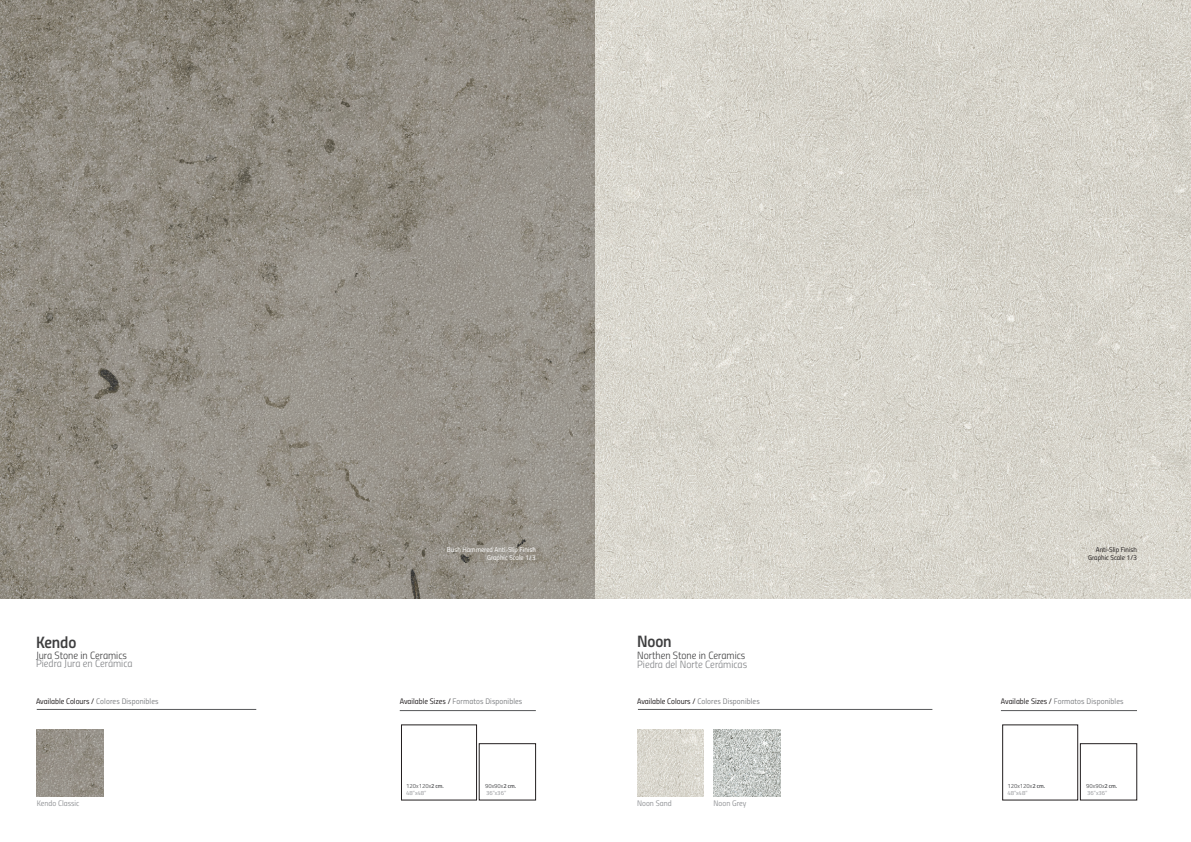
<style>
.page{position:relative;width:1191px;height:842px;background:#fff}
.page>*{position:absolute;margin:0;border:0;box-sizing:border-box;transform-origin:0 0}
.t1{font:16.5px "Titillium Semibold Upright";letter-spacing:-.01em;color:#3e3e3f}
.t2{font:10.5px "Titillium Light Upright";color:#808285}
.t3{font:10.5px "Titillium Light Upright";color:#3e3e3f}
.t4{font:8px "Titillium Regular Upright";letter-spacing:.01em;color:#808285}
.t5{font:8px "Titillium Regular Upright";color:#939598}
.t6{font:7px/8.4px "Titillium Regular Upright";color:#fff;text-align:right}
.t7{font:7px/8.4px "Titillium Regular Upright";color:#231f20;text-align:right}
.t8{font:6px/6.9px "Titillium Regular Upright";letter-spacing:-.005em;color:#57585a}
.t9{font:6px/6.9px "Titillium Regular Upright";letter-spacing:-.005em;color:#939598}
.s1{color:#231f20}
.s2{font-family:"Titillium Semibold Upright"}
.s3{color:#939598}
.s4{color:#57585a}
.s5{font-family:"Titillium Semibold Upright";color:#57585a}
</style>
<div class="page">
<img style="left:0;top:0;width:1191px;height:599px">
<hr style="left:37px;top:709px;width:219px;height:1px;background:#57585a">
<img style="left:37px;top:730px;width:66px;height:66px">
<div style="left:479px;top:743px;width:57px;height:57px;border:1px solid #231f20"></div>
<div style="left:401px;top:725px;width:76px;height:75px;border:1px solid #231f20"></div>
<hr style="left:400px;top:710px;width:136px;height:1px;background:#57585a">
<hr style="left:638px;top:709px;width:294px;height:1px;background:#57585a">
<img style="left:637px;top:730px;width:66px;height:66px">
<img style="left:713px;top:730px;width:67px;height:66px">
<div style="left:1080px;top:743px;width:57px;height:57px;border:1px solid #231f20"></div>
<div style="left:1002px;top:725px;width:76px;height:75px;border:1px solid #231f20"></div>
<hr style="left:1001px;top:710px;width:136px;height:1px;background:#57585a">
<p class="t6" style="left:447px;top:545px;width:90px">Bush Hammered Anti-Slip Finish<br>Graphic Scale 1/3</p>
<p class="t7" style="left:1088px;top:545px;width:50px">Anti-Slip Finish<br>Graphic Scale 1/3</p>
<h1 class="t1" style="left:36px;top:629px;width:42px">Kendo</h1>
<h1 class="t1" style="left:637px;top:629px;width:36px">Noon</h1>
<h2 class="t3" style="left:36px;top:648px;width:92px">Jura Stone in Ceramics</h2>
<h2 class="t2" style="left:36px;top:656px;width:98px">Piedra Jura en Cerámica</h2>
<h2 class="t3" style="left:637px;top:648px;width:110px">Northen Stone in Ceramics</h2>
<h2 class="t2" style="left:637px;top:656px;width:111px">Piedra del Norte Cerámicas</h2>
<p class="t4" style="left:36px;top:695px;width:124px"><span class="s1">Available Colours /</span> Colores Disponibles</p>
<p class="t4" style="left:400px;top:695px;width:124px"><span class="s1">Available Sizes /</span> Formatos Disponibles</p>
<p class="t4" style="left:637px;top:695px;width:124px"><span class="s1">Available Colours /</span> Colores Disponibles</p>
<p class="t4" style="left:1001px;top:695px;width:124px"><span class="s1">Available Sizes /</span> Formatos Disponibles</p>
<p class="t8" style="left:406px;top:782px;width:39px">120x120x<span class="s2">2 cm.<br></span><span class="s3">48”x48”</span></p>
<p class="t9" style="left:485px;top:782px;width:33px"><span class="s4">90x90x</span><span class="s5">2 cm.<br></span>36”x36”</p>
<p class="t8" style="left:1007px;top:782px;width:39px">120x120x<span class="s2">2 cm.<br></span><span class="s3">48”x48”</span></p>
<p class="t9" style="left:1086px;top:782px;width:33px"><span class="s4">90x90x</span><span class="s5">2 cm.<br></span>36”x36”</p>
<p class="t5" style="left:37px;top:797px;width:44px">Kendo Classic</p>
<p class="t5" style="left:637px;top:797px;width:36px">Noon Sand</p>
<p class="t5" style="left:713px;top:797px;width:34px">Noon Grey</p>
</div>
